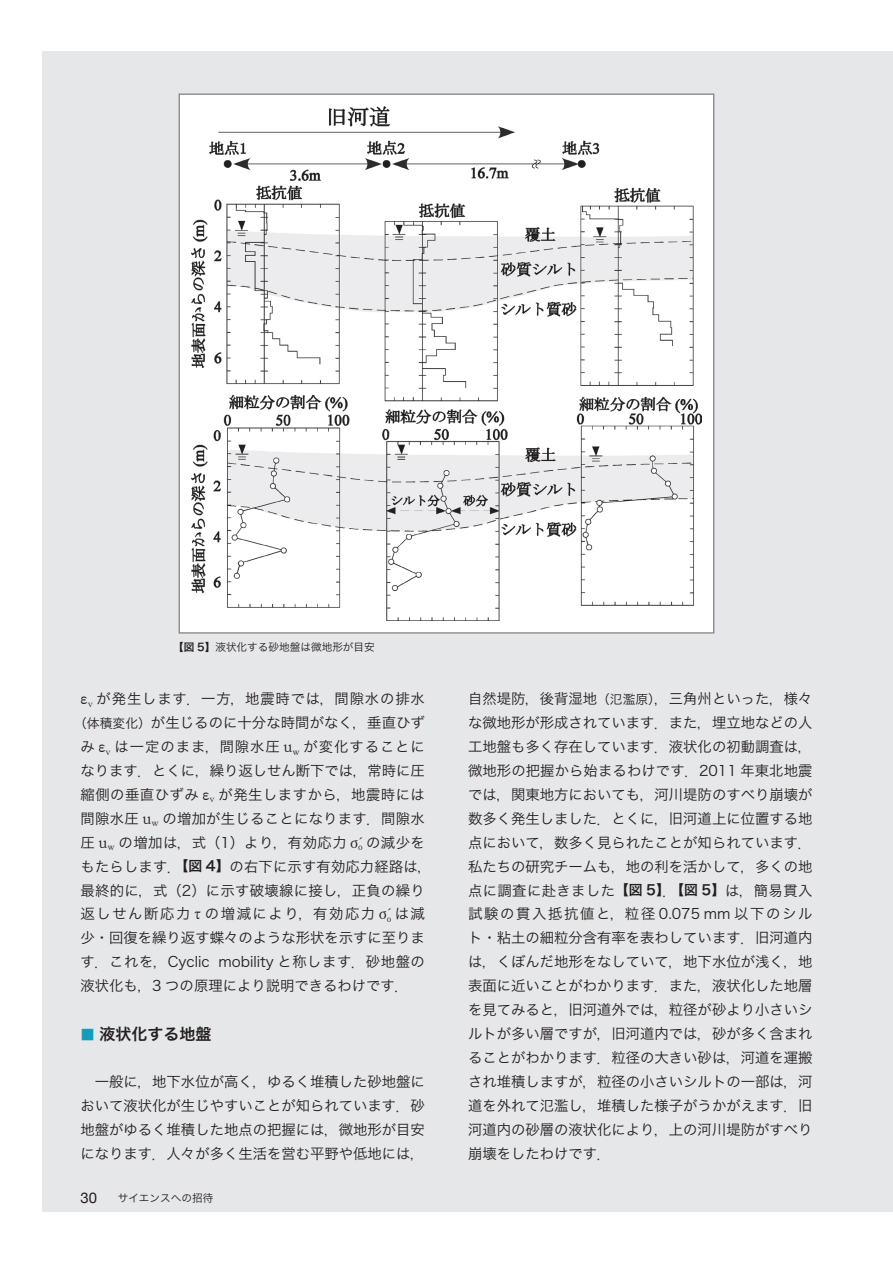
<style>
.page{position:relative;width:893px;height:1263px;background:#fff}
.page>*{position:absolute;margin:0;border:0;box-sizing:border-box;transform-origin:0 0}
.t1{font:15.9px "Hiragino Sans Pr 6 N W6";color:#231f20}
.t2{font:14.85px "Helvetica Neue";color:#231f20}
.t3{font:14.4px/23.9px "Hiragino Sans Pr 6 N W3";letter-spacing:.005em;color:#231f20;text-align:justify}
.t4{font:14.4px "Hiragino Sans Pr 6 N W3";letter-spacing:.035em;color:#231f20}
.t5{font:14.4px "Hiragino Sans Pr 6 N W3";letter-spacing:.06em;color:#231f20}
.t6{font:14.4px "Hiragino Sans Pr 6 N W3";letter-spacing:.065em;color:#231f20}
.t7{font:14.4px "Hiragino Sans Pr 6 N W3";letter-spacing:.025em;color:#231f20}
.t8{font:14.4px "Hiragino Sans Pr 6 N W3";letter-spacing:.11em;color:#231f20}
.t9{font:10.65px "Hiragino Sans Pr 6 N W3";color:#231f20}
.s1{font-family:"Hiragino Sans Pr 6 N W6"}
.s2{font-family:"B2 G Math"}
.s3{font-size:12.75px}
.s4{font-family:"Hiragino Sans Pr 6 N W6";font-size:13.8px}
.s5{font-family:"Koz Min Pr 6 N";font-size:14.4px;color:#149cbb}
</style>
<div class="page">
<div style="left:43px;top:51px;width:850px;height:1161px;background:#e6e7e9"></div>
<div style="left:179px;top:94px;width:535px;height:539px;background:#fff"></div>
<img style="left:191px;top:106px;width:511px;height:515px">
<p class="t9" style="left:173px;top:638px;width:203px"><span class="s1">【図 5】</span>液状化する砂地盤は微地形が目安</p>
<p class="t5" style="left:81px;top:686px;width:346px"><span class="s2">ε</span><sub>v</sub> が発生します．一方，地震時では，間隙水の排水</p>
<p class="t3" style="left:74px;top:710px;width:352px"><span class="s3">（体積変化）</span>が生じるのに十分な時間がなく，垂直ひず</p>
<p class="t6" style="left:81px;top:734px;width:346px">み <span class="s2">ε</span><sub>v</sub> は一定のまま，間隙水圧 <span class="s2">u</span><sub>w</sub> が変化することに</p>
<p class="t3" style="left:81px;top:758px;width:346px">なります．とくに，繰り返しせん断下では，常時に圧</p>
<p class="t4" style="left:81px;top:782px;width:346px">縮側の垂直ひずみ <span class="s2">ε</span><sub>v</sub> が発生しますから，地震時には</p>
<p class="t3" style="left:81px;top:805px;width:346px">間隙水圧 <span class="s2">u</span><sub>w</sub> の増加が生じることになります．間隙水</p>
<p class="t4" style="left:81px;top:829px;width:346px">圧 <span class="s2">u</span><sub>w</sub> の増加は，式（1）より，有効応力 <span class="s2">σ</span><sub>o</sub><span class="s2">´</span> の減少を</p>
<p class="t3" style="left:81px;top:853px;width:353px">もたらします．<span class="s4">【図 4】</span>の右下に示す有効応力経路は，</p>
<p class="t7" style="left:81px;top:877px;width:346px">最終的に，式（2）に示す破壊線に接し，正負の繰り</p>
<p class="t8" style="left:81px;top:901px;width:346px">返しせん断応力 <span class="s2">τ</span> の増減により，有効応力 <span class="s2">σ</span><sub>o</sub><span class="s2">´</span> は減</p>
<p class="t3" style="left:81px;top:925px;width:346px">少・回復を繰り返す蝶々のような形状を示すに至りま</p>
<p class="t3" style="left:81px;top:949px;width:346px">す．これを，Cyclic mobility と称します．砂地盤の</p>
<p class="t3" style="left:81px;top:973px;width:330px">液状化も，3 つの原理により説明できるわけです．</p>
<p class="t1" style="left:81px;top:1020px;width:132px"><span class="s5">■</span> 液状化する地盤</p>
<p class="t3" style="left:81px;top:1068px;width:346px">　一般に，地下水位が高く，ゆるく堆積した砂地盤において液状化が生じやすいことが知られています．砂地盤がゆるく堆積した地点の把握には，微地形が目安になります．人々が多く生活を営む平野や低地には，</p>
<p class="t2" style="left:81px;top:1187px;width:18px">30</p>
<p class="t9" style="left:118px;top:1189px;width:97px">サイエンスへの招待</p>
<p class="t3" style="left:468px;top:686px;width:346px">自然堤防，後背湿地<span class="s3">（氾濫原）</span>，三角州といった，様々な微地形が形成されています．また，埋立地などの人工地盤も多く存在しています．液状化の初動調査は，微地形の把握から始まるわけです．2011 年東北地震では，関東地方においても，河川堤防のすべり崩壊が数多く発生しました．とくに，旧河道上に位置する地点において，数多く見られたことが知られています．私たちの研究チームも，地の利を活かして，多くの地点に調査に赴きました<span class="s4">【図 5】</span>．<span class="s4">【図 5】</span>は，簡易貫入試験の貫入抵抗値と，粒径 0.075 mm 以下のシルト・粘土の細粒分含有率を表わしています．旧河道内は，くぼんだ地形をなしていて，地下水位が浅く，地表面に近いことがわかります．また，液状化した地層を見てみると，旧河道外では，粒径が砂より小さいシルトが多い層ですが，旧河道内では，砂が多く含まれることがわかります．粒径の大きい砂は，河道を運搬され堆積しますが，粒径の小さいシルトの一部は，河道を外れて氾濫し，堆積した様子がうかがえます．旧河道内の砂層の液状化により，上の河川堤防がすべり崩壊をしたわけです．</p>
</div>
